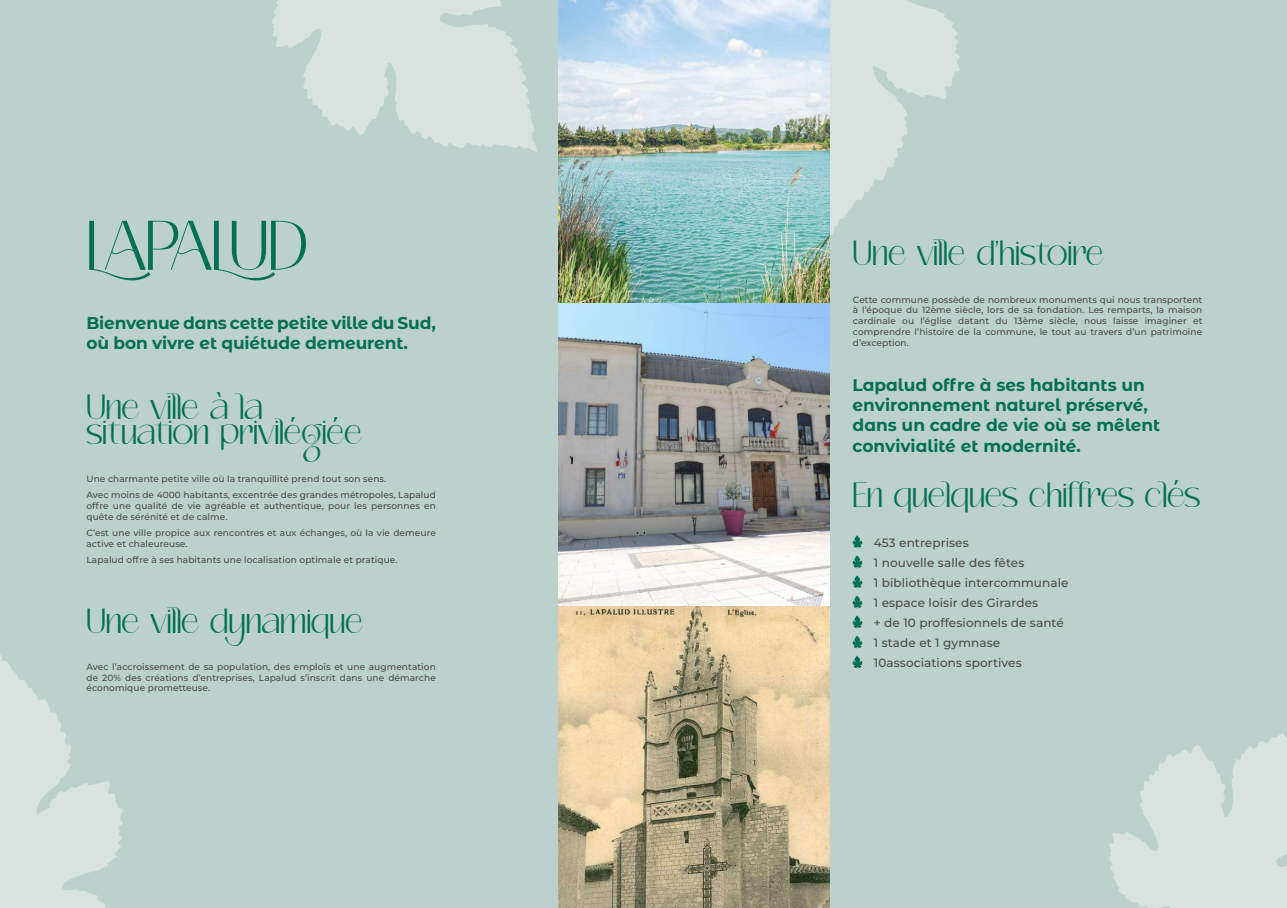
<style>
.page{position:relative;width:1287px;height:908px;background:#fff}
.page>*{position:absolute;margin:0;border:0;box-sizing:border-box;transform-origin:0 0}
.t1{font:70px "Cerdy";color:#006f53}
.t2{font:35px/25.8px "Cerdy";color:#006f53}
.t3{font:700 17px/20.4px "Montserrat Alternates";color:#006f53}
.t4{font:500 12px/20.1px "Montserrat";letter-spacing:.01em;color:#4a4a49}
.t5{font:500 9px/10.8px "Montserrat";letter-spacing:.01em;color:#4a4a49}
</style>
<div class="page">
<div style="left:0;top:0;width:1287px;height:907px;background:#bcd1cb"></div>
<svg style="left:0;top:654px;width:123px;height:253px"></svg>
<svg style="left:853px;top:535px;width:9px;height:13px"></svg>
<svg style="left:853px;top:555px;width:9px;height:13px"></svg>
<svg style="left:853px;top:575px;width:9px;height:13px"></svg>
<svg style="left:853px;top:595px;width:9px;height:13px"></svg>
<svg style="left:853px;top:615px;width:9px;height:13px"></svg>
<svg style="left:853px;top:635px;width:9px;height:14px"></svg>
<svg style="left:853px;top:655px;width:9px;height:14px"></svg>
<svg style="left:830px;top:0;width:130px;height:236px;fill:#d8e3e0"></svg>
<svg style="left:272px;top:0;width:265px;height:152px"></svg>
<svg style="left:1109px;top:734px;width:178px;height:173px"></svg>
<img style="left:558px;top:605px;width:272px;height:302px">
<img style="left:558px;top:302px;width:272px;height:303px">
<img style="left:558px;top:0;width:272px;height:302px">
<h1 class="t1" style="left:86px;top:204px;width:222px">LAPALUD</h1>
<h3 class="t3" style="left:86px;top:312px;width:351px">Bienvenue dans cette petite ville du Sud, où bon vivre et quiétude demeurent.</h3>
<h2 class="t2" style="left:86px;top:393px;width:277px">Une ville à la situation privilégiée</h2>
<p class="t5" style="left:86px;top:469px;width:351px;line-height:16.5px">Une charmante petite ville où la tranquillité prend tout son sens.<br>Avec moins de 4000 habitants, excentrée des grandes métropoles, Lapalud</p>
<p class="t5" style="left:86px;top:499px;width:351px">offre une qualité de vie agréable et authentique, pour les personnes en quête de sérénité et de calme.</p>
<p class="t5" style="left:86px;top:527px;width:351px">C’est une ville propice aux rencontres et aux échanges, où la vie demeure active et chaleureuse.</p>
<p class="t5" style="left:86px;top:554px;width:313px">Lapalud offre à ses habitants une localisation optimale et pratique.</p>
<h2 class="t2" style="left:86px;top:607px;width:278px">Une ville dynamique</h2>
<p class="t5" style="left:86px;top:660px;width:351px;text-align:justify">Avec l’accroissement de sa population, des emplois et une augmentation de 20% des créations d’entreprises, Lapalud s’inscrit dans une démarche économique prometteuse.</p>
<h2 class="t2" style="left:853px;top:240px;width:252px">Une ville d’histoire</h2>
<p class="t5" style="left:853px;top:293px;width:351px;text-align:justify">Cette commune possède de nombreux monuments qui nous transportent à l’époque du 12ème siècle, lors de sa fondation. Les remparts, la maison cardinale ou l’église datant du 13ème siècle, nous laisse imaginer et comprendre l’histoire de la commune, le tout au travers d’un patrimoine d’exception.</p>
<h3 class="t3" style="left:853px;top:373px;width:309px">Lapalud offre à ses habitants un environnement naturel préservé, dans un cadre de vie où se mêlent convivialité et modernité.</h3>
<h2 class="t2" style="left:853px;top:481px;width:349px">En quelques chiffres clés</h2>
<h3 class="t4" style="left:874px;top:532px;width:196px">453 entreprises<br>1 nouvelle salle des fêtes<br>1 bibliothèque intercommunale<br>1 espace loisir des Girardes<br>+ de 10 proffesionnels de santé<br>1 stade et 1 gymnase<br>10associations sportives</h3>
</div>
